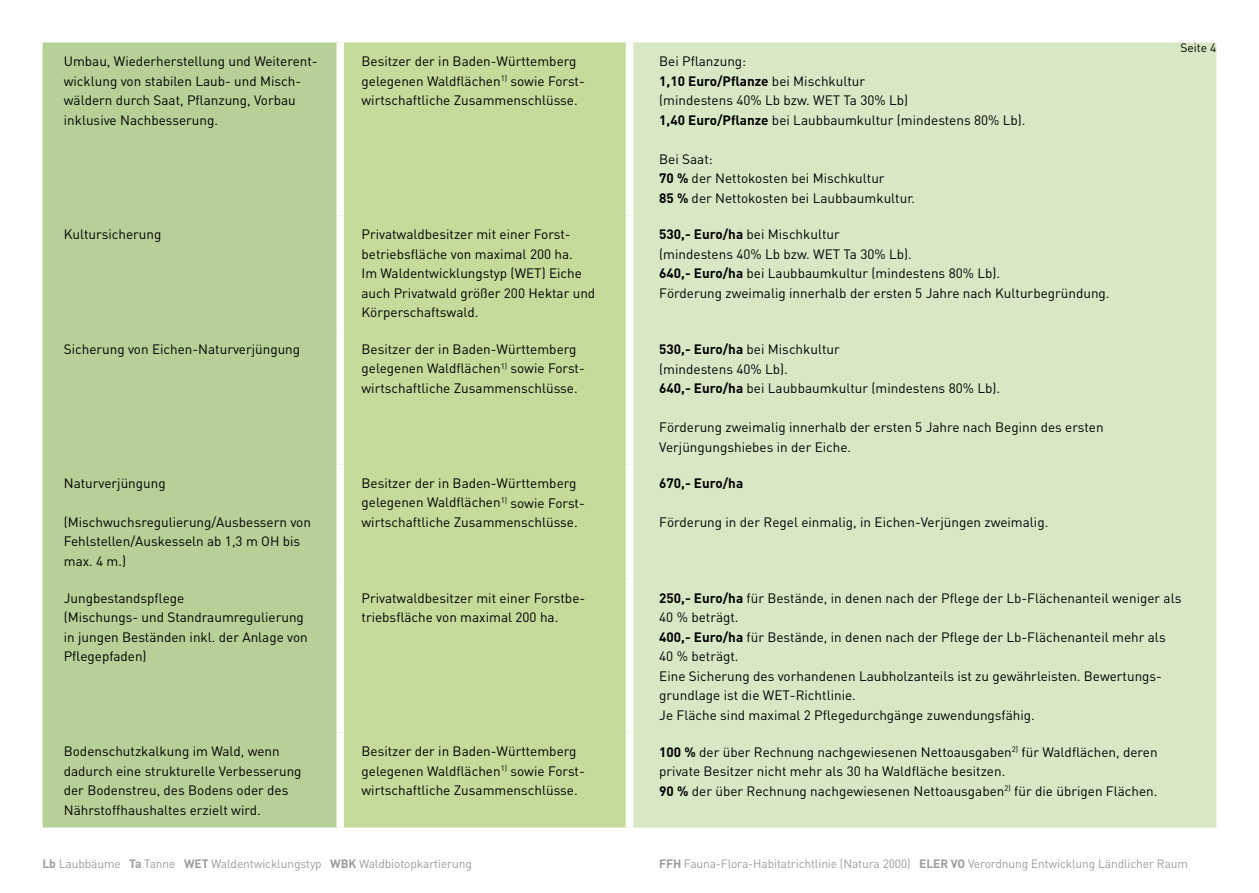
<style>
.page{position:relative;width:1259px;height:893px;background:#fff}
.page>*{position:absolute;margin:0;border:0;box-sizing:border-box;transform-origin:0 0}
.t1{font:13.5px/19.5px "DIN";color:#000}
.t2{font:700 13.5px "DIN";color:#000}
.t3{font:12px "DIN";letter-spacing:-.01em;color:#9d9d9c}
.t4{font:12px "DIN";color:#000}
.s1{font-weight:700}
</style>
<div class="page">
<div style="left:43px;top:43px;width:293px;height:784px;background:#b7d098"></div>
<div style="left:344px;top:43px;width:282px;height:784px;background:#c4db9b"></div>
<div style="left:633px;top:43px;width:583px;height:784px;background:#d8e8c5"></div>
<p class="t1" style="left:64px;top:51px;width:255px">Umbau, Wiederherstellung und Weiterent&shy;wicklung von stabilen Laub- und Misch&shy;wäldern durch Saat, Pflanzung, Vorbau inklusive Nachbesserung.</p>
<p class="t1" style="left:361px;top:51px;width:225px">Besitzer der in Baden-Württemberg gelegenen Waldflächen<sup>1)</sup> sowie Forst&shy;wirtschaftliche Zusammenschlüsse.</p>
<p class="t1" style="left:659px;top:51px;width:368px">Bei Pflanzung:<br><span class="s1">1,10 Euro/Pflanze</span> bei Mischkultur<br>(mindestens 40% Lb bzw. WET Ta 30% Lb)<br><span class="s1">1,40 Euro/Pflanze</span> bei Laubbaumkultur (mindestens 80% Lb).</p>
<p class="t1" style="left:659px;top:149px;width:257px">Bei Saat:<br><span class="s1">70 %</span> der Nettokosten bei Mischkultur<br><span class="s1">85 %</span> der Nettokosten bei Laubbaumkultur.</p>
<p class="t1" style="left:64px;top:224px;width:99px">Kultursicherung</p>
<p class="t1" style="left:361px;top:224px;width:235px">Privatwaldbesitzer mit einer Forst&shy;betriebsfläche von maximal 200 ha.<br>Im Waldentwicklungstyp (WET) Eiche auch Privatwald größer 200 Hektar und Körperschaftswald.</p>
<p class="t1" style="left:659px;top:225px;width:452px"><span class="s1">530,- Euro/ha</span> bei Mischkultur<br>(mindestens 40% Lb bzw. WET Ta 30% Lb).<br><span class="s1">640,- Euro/ha</span> bei Laubbaumkultur (mindestens 80% Lb).<br>Förderung zweimalig innerhalb der ersten 5 Jahre nach Kulturbegründung.</p>
<p class="t1" style="left:64px;top:339px;width:238px">Sicherung von Eichen-Naturverjüngung</p>
<p class="t1" style="left:361px;top:339px;width:225px">Besitzer der in Baden-Württemberg gelegenen Waldflächen<sup>1)</sup> sowie Forst&shy;wirtschaftliche Zusammenschlüsse.</p>
<p class="t1" style="left:659px;top:339px;width:342px"><span class="s1">530,- Euro/ha</span> bei Mischkultur<br>(mindestens 40% Lb).<br><span class="s1">640,- Euro/ha</span> bei Laubbaumkultur (mindestens 80% Lb).</p>
<p class="t1" style="left:659px;top:417px;width:446px">Förderung zweimalig innerhalb der ersten 5 Jahre nach Beginn des ersten<br>Verjüngungshiebes in der Eiche.</p>
<p class="t1" style="left:64px;top:473px;width:103px">Naturverjüngung</p>
<p class="t1" style="left:64px;top:512px;width:249px">(Mischwuchsregulierung/Ausbessern von<br>Fehlstellen/Auskesseln ab 1,3 m OH bis max. 4 m.)</p>
<p class="t1" style="left:361px;top:473px;width:225px">Besitzer der in Baden-Württemberg gelegenen Waldflächen<sup>1)</sup> sowie Forst&shy;wirtschaftliche Zusammenschlüsse.</p>
<p class="t2" style="left:659px;top:475px;width:85px">670,- Euro/ha</p>
<p class="t1" style="left:659px;top:512px;width:390px">Förderung in der Regel einmalig, in Eichen-Verjüngen zweimalig.</p>
<p class="t4" style="left:1180px;top:40px;width:37px">Seite 4</p>
<p class="t1" style="left:64px;top:588px;width:245px">Jungbestandspflege<br>(Mischungs- und Standraumregulierung in jungen Beständen inkl. der Anlage von<br>Pflegepfaden)</p>
<p class="t1" style="left:361px;top:588px;width:225px">Privatwaldbesitzer mit einer Forstbe&shy;triebsfläche von maximal 200 ha.</p>
<p class="t1" style="left:659px;top:588px;width:524px"><span class="s1">250,- Euro/ha</span> für Bestände, in denen nach der Pflege der Lb-Flächenanteil weniger als 40 % beträgt.<br><span class="s1">400,- Euro/ha</span> für Bestände, in denen nach der Pflege der Lb-Flächenanteil mehr als 40 % beträgt.<br>Eine Sicherung des vorhandenen Laubholzanteils ist zu gewährleisten. Bewertungs&shy;grundlage ist die WET-Richtlinie.<br>Je Fläche sind maximal 2 Pflegedurchgänge zuwendungsfähig.</p>
<p class="t1" style="left:64px;top:741px;width:239px">Bodenschutzkalkung im Wald, wenn dadurch eine strukturelle Verbesserung der Bodenstreu, des Bodens oder des Nährstoffhaushaltes erzielt wird.</p>
<p class="t1" style="left:361px;top:741px;width:225px">Besitzer der in Baden-Württemberg gelegenen Waldflächen<sup>1)</sup> sowie Forst&shy;wirtschaftliche Zusammenschlüsse.</p>
<p class="t1" style="left:659px;top:742px;width:500px"><span class="s1">100 %</span> der über Rechnung nachgewiesenen Nettoausgaben<sup>2)</sup> für Waldflächen, deren private Besitzer nicht mehr als 30 ha Waldfläche besitzen.<br><span class="s1">90 %</span> der über Rechnung nachgewiesenen Nettoausgaben<sup>2)</sup> für die übrigen Flächen.</p>
<p class="t3" style="left:43px;top:856px;width:431px"><span class="s1">Lb</span> Laubbäume <span class="s1">Ta</span> Tanne <span class="s1">WET</span> Waldentwicklungstyp <span class="s1">WBK</span> Waldbiotopkartierung</p>
<p class="t3" style="left:659px;top:856px;width:530px"><span class="s1">FFH</span> Fauna-Flora-Habitatrichtlinie (Natura 2000) <span class="s1">ELER VO</span> Verordnung Entwicklung Ländlicher Raum</p>
</div>
